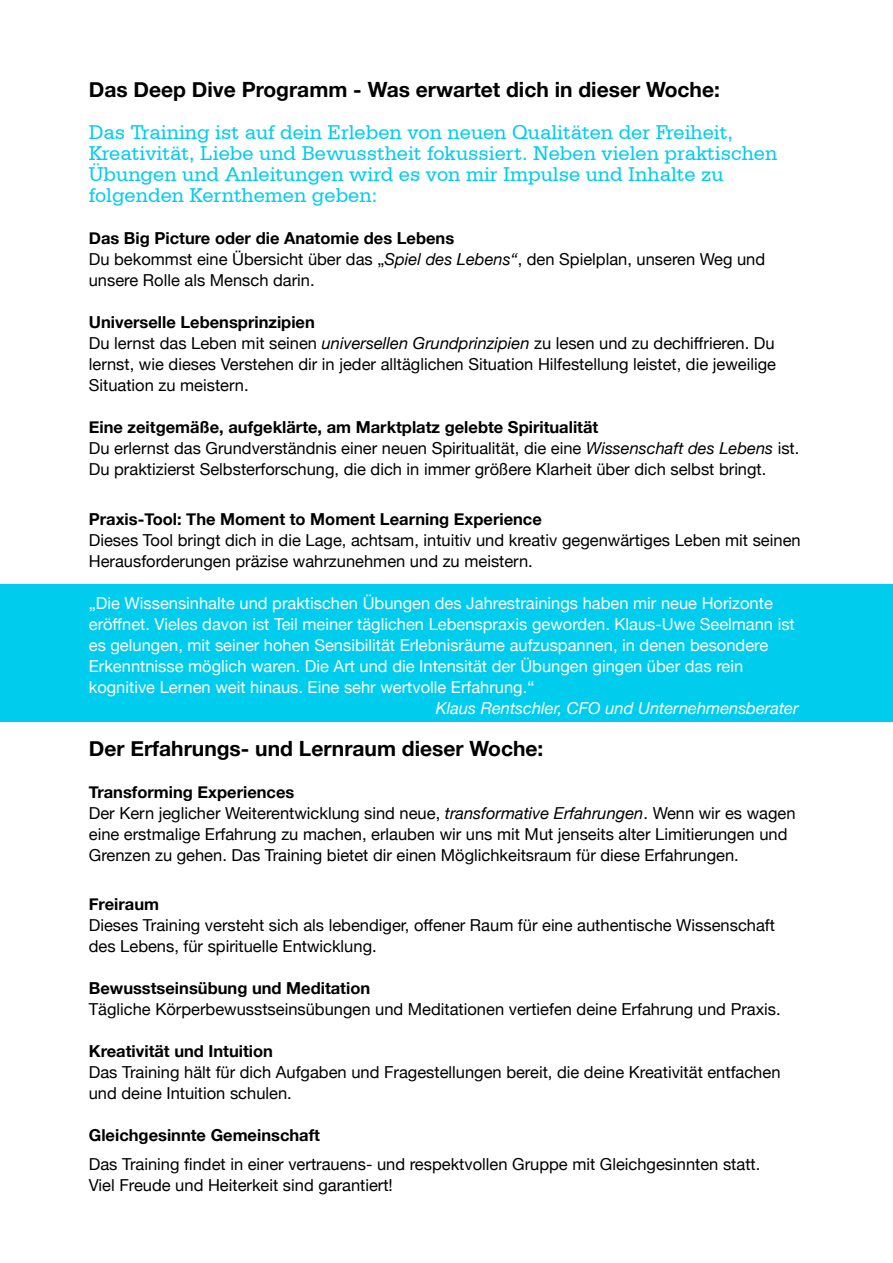
<style>
.page{position:relative;width:893px;height:1263px;background:#fff}
.page>*{position:absolute;margin:0;border:0;box-sizing:border-box;transform-origin:0 0}
.t1{font:21px/21px "Serifa BT";color:#0ce}
.t2{font:700 21px "Helvetica Neue";color:#000}
.t3{font:16.5px/21px "Helvetica Neue";color:#000}
.t4{font:16.5px/21px "Helvetica Neue";color:#fff}
.t5{font:700 16.5px "Helvetica Neue";color:#000}
.t6{font:italic 16.5px "Helvetica Neue";color:#fff}
.s1{font-weight:700}
.s2{font-style:italic}
</style>
<div class="page">
<div style="left:0;top:584px;width:893px;height:137px;background:#0ce"></div>
<p class="t2" style="left:89px;top:77px;width:633px">Das Deep Dive Programm - Was erwartet dich in dieser Woche:</p>
<p class="t1" style="left:89px;top:123px;width:690px">Das Training ist auf dein Erleben von neuen Qualitäten der Freiheit, Kreativität, Liebe und Bewusstheit fokussiert. Neben vielen praktischen Übungen und Anleitungen wird es von mir Impulse und Inhalte zu folgenden Kernthemen geben:</p>
<p class="t3" style="left:89px;top:228px;width:678px"><span class="s1">Das Big Picture oder die Anatomie des Lebens<br></span>Du bekommst eine Übersicht über das „<span class="s2">Spiel des Lebens“</span>, den Spielplan, unseren Weg und unsere Rolle als Mensch darin.</p>
<p class="t3" style="left:89px;top:312px;width:689px"><span class="s1">Universelle Lebensprinzipien<br></span>Du lernst das Leben mit seinen <span class="s2">universellen Grundprinzipien</span> zu lesen und zu dechiffrieren. Du lernst, wie dieses Verstehen dir in jeder alltäglichen Situation Hilfestellung leistet, die jeweilige Situation zu meistern.</p>
<p class="t3" style="left:89px;top:417px;width:712px"><span class="s1">Eine zeitgemäße, aufgeklärte, am Marktplatz gelebte Spiritualität<br></span>Du erlernst das Grundverständnis einer neuen Spiritualität, die eine <span class="s2">Wissenschaft des Lebens</span> ist.<br>Du praktizierst Selbsterforschung, die dich in immer größere Klarheit über dich selbst bringt.</p>
<p class="t5" style="left:89px;top:509px;width:455px">Praxis-Tool: The Moment to Moment Learning Experience</p>
<p class="t3" style="left:89px;top:529px;width:713px">Dieses Tool bringt dich in die Lage, achtsam, intuitiv und kreativ gegenwärtiges Leben mit seinen<br>Herausforderungen präzise wahrzunehmen und zu meistern.</p>
<p class="t4" style="left:89px;top:592px;width:707px">„Die Wissensinhalte und praktischen Übungen des Jahrestrainings haben mir neue Horizonte eröffnet. Vieles davon ist Teil meiner täglichen Lebenspraxis geworden. Klaus-Uwe Seelmann ist es gelungen, mit seiner hohen Sensibilität Erlebnisräume aufzuspannen, in denen besondere Erkenntnisse möglich waren. Die Art und die Intensität der Übungen gingen über das rein kognitive Lernen weit hinaus. Eine sehr wertvolle Erfahrung.“</p>
<p class="t6" style="left:436px;top:698px;width:364px">Klaus Rentschler, CFO und Unternehmensberater</p>
<p class="t2" style="left:89px;top:735px;width:456px">Der Erfahrungs- und Lernraum dieser Woche:</p>
<p class="t3" style="left:89px;top:781px;width:708px"><span class="s1">Transforming Experiences<br></span>Der Kern jeglicher Weiterentwicklung sind neue, <span class="s2">transformative Erfahrungen</span>. Wenn wir es wagen eine erstmalige Erfahrung zu machen, erlauben wir uns mit Mut jenseits alter Limitierungen und Grenzen zu gehen. Das Training bietet dir einen Möglichkeitsraum für diese Erfahrungen.</p>
<p class="t5" style="left:89px;top:894px;width:72px">Freiraum</p>
<p class="t3" style="left:89px;top:915px;width:688px">Dieses Training versteht sich als lebendiger, offener Raum für eine authentische Wissenschaft des Lebens, für spirituelle Entwicklung.</p>
<p class="t5" style="left:89px;top:978px;width:283px">Bewusstseinsübung und Meditation</p>
<p class="t3" style="left:89px;top:999px;width:693px">Tägliche Körperbewusstseinsübungen und Meditationen vertiefen deine Erfahrung und Praxis.</p>
<p class="t5" style="left:89px;top:1041px;width:186px">Kreativität und Intuition</p>
<p class="t3" style="left:89px;top:1062px;width:693px">Das Training hält für dich Aufgaben und Fragestellungen bereit, die deine Kreativität entfachen und deine Intuition schulen.</p>
<p class="t5" style="left:89px;top:1125px;width:233px">Gleichgesinnte Gemeinschaft</p>
<p class="t3" style="left:89px;top:1153px;width:673px">Das Training findet in einer vertrauens- und respektvollen Gruppe mit Gleichgesinnten statt.<br>Viel Freude und Heiterkeit sind garantiert!</p>
</div>
